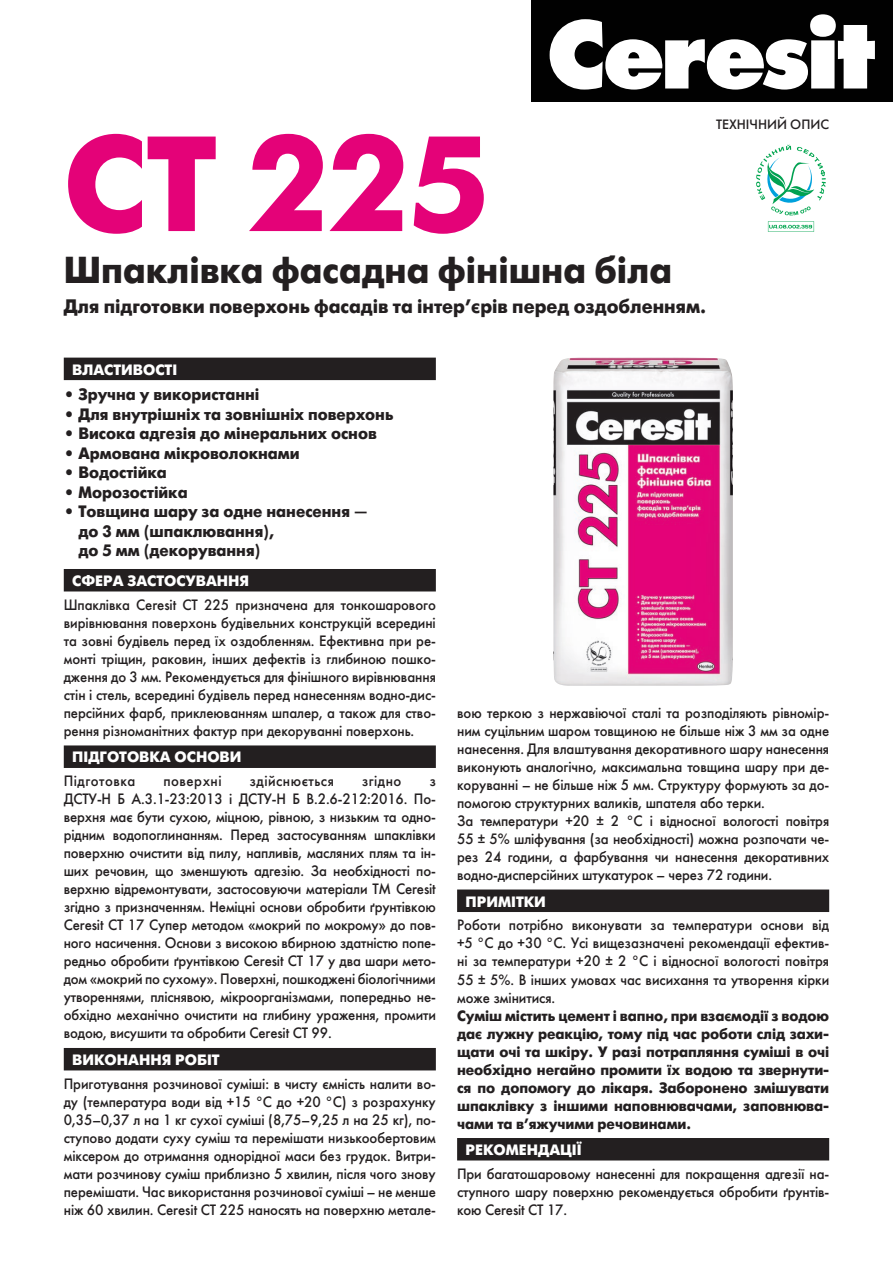
<style>
.page{position:relative;width:893px;height:1263px;background:#fff}
.page>*{position:absolute;margin:0;border:0;box-sizing:border-box;transform-origin:0 0}
.t1{font:700 135px "Futura Futuris";color:#e40278}
.t2{font:700 37.5px "Futura Futuris";color:#231f20;scale:.95 1}
.t3{font:700 19.5px "Futura Futuris";color:#231f20;scale:.95 1}
.t4{font:700 16.5px/19.5px "Futura Futuris";color:#231f20;scale:.95 1}
.t5{font:15px/18px "Futura Futuris";letter-spacing:-.005em;color:#231f20;text-align:justify;scale:.95 1}
.t6{font:700 15px/18px "Futura Futuris";letter-spacing:-.005em;color:#231f20;text-align:justify;scale:.95 1}
.t7{font:700 15px "Futura Futuris";color:#fff}
.t8{font:15px "Futura Futuris";letter-spacing:.035em;color:#231f20;scale:.95 1}
.t9{font:13.5px "Futura Futuris";color:#231f20}
</style>
<div class="page">
<div style="left:64px;top:358px;width:372px;height:22px;background:#231f20"></div>
<div style="left:64px;top:569px;width:372px;height:22px;background:#231f20"></div>
<div style="left:64px;top:745px;width:372px;height:23px;background:#231f20"></div>
<div style="left:64px;top:1048px;width:372px;height:22px;background:#231f20"></div>
<div style="left:457px;top:889px;width:372px;height:23px;background:#231f20"></div>
<div style="left:457px;top:1138px;width:372px;height:22px;background:#231f20"></div>
<svg style="left:756px;top:145px;width:70px;height:70px"></svg>
<svg style="left:768px;top:221px;width:46px;height:11px"></svg>
<img style="left:553px;top:357px;width:180px;height:329px">
<div style="left:531px;top:0;width:362px;height:101px;background:#010101"></div>
<svg style="left:550px;top:14px;width:325px;height:76px"></svg>
<h1 class="t1" style="left:64px;top:104px;width:427px">CT 225</h1>
<h2 class="t2" style="left:64px;top:248px;width:642px">Шпаклівка фасадна фінішна біла</h2>
<h3 class="t3" style="left:64px;top:295px;width:678px">Для підготовки поверхонь фасадів та інтер’єрів перед оздобленням.</h3>
<p class="t9" style="left:716px;top:116px;width:115px">ТЕХНІЧНИЙ ОПИС</p>
<p class="t7" style="left:72px;top:360px;width:106px">ВЛАСТИВОСТІ</p>
<p class="t4" style="left:64px;top:385px;width:208px">• Зручна у використанні</p>
<p class="t4" style="left:64px;top:404px;width:348px">• Для внутрішніх та зовнішніх поверхонь</p>
<p class="t4" style="left:64px;top:424px;width:331px">• Висока адгезія до мінеральних основ</p>
<p class="t4" style="left:64px;top:443px;width:250px">• Армована мікроволокнами</p>
<p class="t4" style="left:64px;top:463px;width:110px">• Водостійка</p>
<p class="t4" style="left:64px;top:482px;width:132px">• Морозостійка</p>
<p class="t4" style="left:78px;top:502px;width:306px;text-indent:-15px">• Товщина шару за одне нанесення — до 3 мм (шпаклювання),<br>до 5 мм (декорування)</p>
<p class="t7" style="left:72px;top:572px;width:178px">СФЕРА ЗАСТОСУВАННЯ</p>
<p class="t5" style="left:64px;top:596px;width:393px">Шпаклівка Ceresit CT 225 призначена для тонкошарового вирівнювання поверхонь будівельних конструкцій всередині та зовні будівель перед їх оздобленням. Ефективна при ре&shy;монті тріщин, раковин, інших дефектів із глибиною пошко&shy;дження до 3 мм. Рекомендується для фінішного вирівнювання стін і стель, всередині будівель перед нанесенням водно-дис&shy;персійних фарб, приклеюванням шпалер, а також для ство&shy;рення різноманітних фактур при декоруванні поверхонь.</p>
<p class="t7" style="left:72px;top:748px;width:171px">ПІДГОТОВКА ОСНОВИ</p>
<p class="t8" style="left:64px;top:772px;width:77px">Підготовка</p>
<p class="t8" style="left:163px;top:772px;width:63px">поверхні</p>
<p class="t8" style="left:250px;top:772px;width:90px">здійснюється</p>
<p class="t5" style="left:362px;top:772px;width:43px">згідно</p>
<p class="t5" style="left:64px;top:772px;width:393px;text-indent:366px">з ДСТУ-Н Б А.3.1-23:2013 і ДСТУ-Н Б В.2.6-212:2016. По&shy;верхня має бути сухою, міцною, рівною, з низьким та одно&shy;рідним водопоглинанням. Перед застосуванням шпаклівки поверхню очистити від пилу, напливів, масляних плям та ін&shy;ших речовин, що зменшують адгезію. За необхідності по&shy;верхню відремонтувати, застосовуючи матеріали ТМ Ceresit згідно з призначенням. Неміцні основи обробити ґрунтівкою Ceresit СТ 17 Супер методом «мокрий по мокрому» до пов&shy;ного насичення. Основи з високою вбирною здатністю попе&shy;редньо обробити ґрунтівкою Ceresit СТ 17 у два шари мето&shy;дом «мокрий по сухому». Поверхні, пошкоджені біологічними утвореннями, пліснявою, мікроорганізмами, попередньо не&shy;обхідно механічно очистити на глибину ураження, промити водою, висушити та обробити Ceresit СТ 99.</p>
<p class="t7" style="left:72px;top:1051px;width:149px">ВИКОНАННЯ РОБІТ</p>
<p class="t5" style="left:64px;top:1075px;width:393px">Приготування розчинової суміші: в чисту ємність налити во&shy;ду (температура води від +15 °С до +20 °C) з розрахунку 0,35–0,37 л на 1 кг сухої суміші (8,75–9,25 л на 25 кг), по&shy;ступово додати суху суміш та перемішати низькообертовим міксером до отримання однорідної маси без грудок. Витри&shy;мати розчинову суміш приблизно 5 хвилин, після чого знову перемішати. Час використання розчинової суміші – не менше ніж 60 хвилин. Ceresit CT 225 наносять на поверхню метале-</p>
<p class="t5" style="left:457px;top:704px;width:393px;text-align:left">вою теркою з нержавіючої сталі та розподіляють рівномір&shy;ним суцільним шаром товщиною не більше ніж 3 мм за одне нанесення. Для влаштування декоративного шару нанесення виконують аналогічно, максимальна товщина шару при де&shy;коруванні – не більше ніж 5 мм. Структуру формують за до&shy;помогою структурних валиків, шпателя або терки.<br>За температури +20 ± 2 °С і відносної вологості повітря 55 ± 5% шліфування (за необхідності) можна розпочати че&shy;рез 24 години, а фарбування чи нанесення декоративних водно-дисперсійних штукатурок – через 72 години.</p>
<p class="t7" style="left:466px;top:892px;width:82px">ПРИМІТКИ</p>
<p class="t5" style="left:457px;top:916px;width:393px">Роботи потрібно виконувати за температури основи від +5 °C до +30 °C. Усі вищезазначені рекомендації ефектив&shy;ні за температури +20 ± 2 °С і відносної вологості повітря 55 ± 5%. В інших умовах час висихання та утворення кірки може змінитися.</p>
<p class="t6" style="left:457px;top:1006px;width:393px">Суміш містить цемент і вапно, при взаємодії з водою дає лужну реакцію, тому під час роботи слід захи&shy;щати очі та шкіру. У разі потрапляння суміші в очі необхідно негайно промити їх водою та звернути&shy;ся по допомогу до лікаря. Заборонено змішувати шпаклівку з іншими наповнювачами, заповнюва&shy;чами та в’яжучими речовинами.</p>
<p class="t7" style="left:466px;top:1141px;width:118px">РЕКОМЕНДАЦІЇ</p>
<p class="t5" style="left:457px;top:1165px;width:393px">При багатошаровому нанесенні для покращення адгезії на&shy;ступного шару поверхню рекомендується обробити ґрунтів&shy;кою Ceresit CT 17.</p>
</div>
